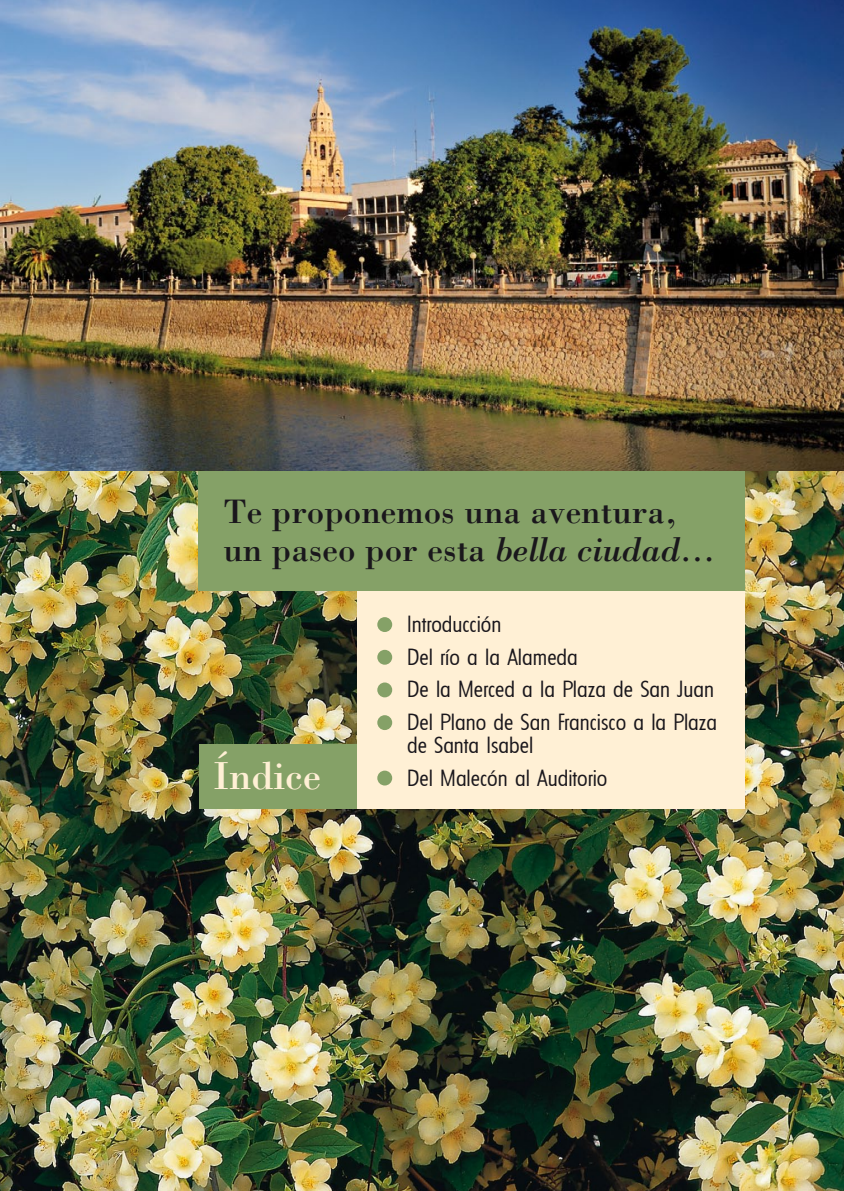
<style>
.page{position:relative;width:844px;height:1191px;background:#fff}
.page>*{position:absolute;margin:0;border:0;box-sizing:border-box;transform-origin:0 0}
.t1{font:40.25px "Bodoni";color:#fff0d5}
.t2{font:35px/38.5px "Bodoni";color:#1a171c}
.t3{font:300 22.75px/32.7px "Florida";color:#1a171c}
.s1{font-style:italic}
</style>
<div class="page">
<img style="left:0;top:0;width:843px;height:471px">
<img style="left:0;top:471px;width:843px;height:720px">
<div style="left:198px;top:744px;width:159px;height:65px;background:#85a167"></div>
<div style="left:357px;top:590px;width:387px;height:219px;background:#fff0d5"></div>
<div style="left:377px;top:617px;width:15px;height:15px;background:#85a167;border-radius:50%"></div>
<div style="left:377px;top:650px;width:15px;height:14px;background:#85a167;border-radius:50%"></div>
<div style="left:377px;top:682px;width:15px;height:15px;background:#85a167;border-radius:50%"></div>
<div style="left:377px;top:715px;width:15px;height:15px;background:#85a167;border-radius:50%"></div>
<div style="left:377px;top:770px;width:15px;height:15px;background:#85a167;border-radius:50%"></div>
<div style="left:198px;top:471px;width:546px;height:119px;background:#85a167"></div>
<h2 class="t2" style="left:223px;top:491px;width:493px">Te proponemos una aventura, un paseo por esta <span class="s1">bella ciudad</span>...</h2>
<h1 class="t1" style="left:213px;top:751px;width:109px">Índice</h1>
<p class="t3" style="left:407px;top:607px;width:311px">Introducción<br>Del río a la Alameda<br>De la Merced a la Plaza de San Juan<br>Del Plano de San Francisco a la Plaza</p>
<p class="t3" style="left:407px;top:728px;width:202px">de Santa Isabel<br>Del Malecón al Auditorio</p>
</div>
